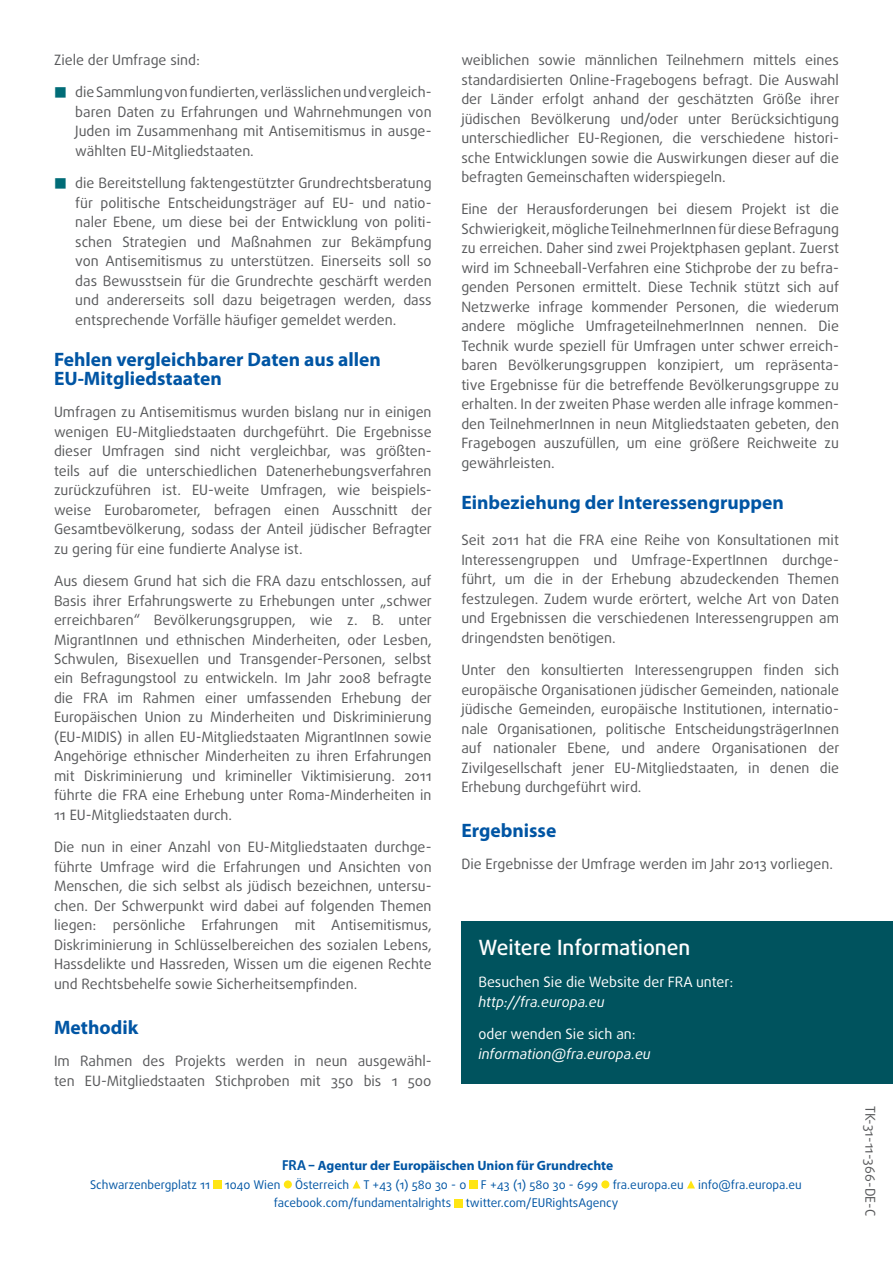
<style>
.page{position:relative;width:893px;height:1263px;background:#fff}
.page>*{position:absolute;margin:0;border:0;box-sizing:border-box;transform-origin:0 0}
.t1{font:500 21px "Daxline Pro";color:#fff}
.t2{font:700 19.5px/19.5px "Myriad Pro";color:#0055a4}
.t3{font:14.25px/19.5px "Daxline Pro";color:#58595b;text-align:justify}
.t4{font:14.25px "Daxline Pro";color:#fff}
.t5{font:italic 14.25px "Daxline Pro";color:#fff}
.t6{font:700 13.5px "Myriad Pro";color:#0055a4}
.t7{font:13.5px "Daxline Pro";color:#58595b}
.t8{font:12px/18.6px "Daxline Pro";color:#0055a4;text-align:center}
.s1{font-family:"Daxline Pro"}
</style>
<div class="page">
<div style="left:461px;top:922px;width:432px;height:162px;background:#00535e"></div>
<div style="left:213px;top:1180px;width:9px;height:8px;background:#ffe513"></div>
<div style="left:284px;top:1180px;width:8px;height:8px;background:#ffe513;border-radius:50%"></div>
<svg style="left:352px;top:1180px;width:9px;height:8px"></svg>
<div style="left:470px;top:1180px;width:8px;height:8px;background:#ffe513"></div>
<div style="left:601px;top:1180px;width:8px;height:8px;background:#ffe513;border-radius:50%"></div>
<svg style="left:687px;top:1180px;width:8px;height:8px"></svg>
<div style="left:454px;top:1199px;width:8px;height:8px;background:#ffe513"></div>
<p class="t3" style="left:54px;top:50px;width:148px">Ziele der Umfrage sind:</p>
<p class="t3" style="left:75px;top:83px;width:358px">die Sammlung von fundierten, verlässlichen und vergleich&shy;baren Daten zu Erfahrungen und Wahrnehmungen von Juden im Zusammenhang mit Antisemitismus in ausge&shy;wählten EU-Mitgliedstaaten.</p>
<p class="t3" style="left:75px;top:173px;width:358px">die Bereitstellung faktengestützter Grundrechtsberatung für politische Entscheidungsträger auf EU- und natio&shy;naler Ebene, um diese bei der Entwicklung von politi&shy;schen Strategien und Maßnahmen zur Bekämpfung von Antisemitismus zu unterstützen. Einerseits soll so das Bewusstsein für die Grundrechte geschärft werden und andererseits soll dazu beigetragen werden, dass entsprechende Vorfälle häufiger gemeldet werden.</p>
<h2 class="t2" style="left:54px;top:349px;width:328px">Fehlen vergleichbarer Daten aus allen<br>EU-Mitgliedstaaten</h2>
<p class="t3" style="left:54px;top:402px;width:379px">Umfragen zu Antisemitismus wurden bislang nur in einigen wenigen EU-Mitgliedstaaten durchgeführt. Die Ergebnisse dieser Umfragen sind nicht vergleichbar, was größten&shy;teils auf die unterschiedlichen Datenerhebungsverfahren zurückzuführen ist. EU-weite Umfragen, wie beispiels&shy;weise Eurobarometer, befragen einen Ausschnitt der Gesamtbevölkerung, sodass der Anteil jüdischer Befragter zu gering für eine fundierte Analyse ist.</p>
<p class="t3" style="left:54px;top:571px;width:379px">Aus diesem Grund hat sich die FRA dazu entschlossen, auf Basis ihrer Erfahrungswerte zu Erhebungen unter „schwer erreichbaren“ Bevölkerungsgruppen, wie z. B. unter MigrantInnen und ethnischen Minderheiten, oder Lesben, Schwulen, Bisexuellen und Transgender-Personen, selbst ein Befragungstool zu entwickeln. Im Jahr 2008 befragte die FRA im Rahmen einer umfassenden Erhebung der Europäischen Union zu Minderheiten und Diskriminierung (EU-MIDIS) in allen EU-Mitgliedstaaten MigrantInnen sowie Angehörige ethnischer Minderheiten zu ihren Erfahrungen mit Diskriminierung und krimineller Viktimisierung. 2011 führte die FRA eine Erhebung unter Roma-Minderheiten in 11 EU-Mitgliedstaaten durch.</p>
<p class="t3" style="left:54px;top:837px;width:379px">Die nun in einer Anzahl von EU-Mitgliedstaaten durchge&shy;führte Umfrage wird die Erfahrungen und Ansichten von Menschen, die sich selbst als jüdisch bezeichnen, untersu&shy;chen. Der Schwerpunkt wird dabei auf folgenden Themen liegen: persönliche Erfahrungen mit Antisemitismus, Diskriminierung in Schlüsselbereichen des sozialen Lebens, Hassdelikte und Hassreden, Wissen um die eigenen Rechte und Rechtsbehelfe sowie Sicherheitsempfinden.</p>
<h2 class="t2" style="left:54px;top:1017px;width:86px">Methodik</h2>
<p class="t3" style="left:54px;top:1051px;width:379px">Im Rahmen des Projekts werden in neun ausgewähl&shy;ten EU-Mitgliedstaaten Stichproben mit 350 bis 1 500</p>
<p class="t3" style="left:461px;top:50px;width:379px">weiblichen sowie männlichen Teilnehmern mittels eines standardisierten Online-Fragebogens befragt. Die Auswahl der Länder erfolgt anhand der geschätzten Größe ihrer jüdischen Bevölkerung und/oder unter Berücksichtigung unterschiedlicher EU-Regionen, die verschiedene histori&shy;sche Entwicklungen sowie die Auswirkungen dieser auf die befragten Gemeinschaften widerspiegeln.</p>
<p class="t3" style="left:461px;top:200px;width:379px">Eine der Herausforderungen bei diesem Projekt ist die Schwierigkeit, mögliche TeilnehmerInnen für diese Befragung zu erreichen. Daher sind zwei Projektphasen geplant. Zuerst wird im Schneeball-Verfahren eine Stichprobe der zu befra&shy;genden Personen ermittelt. Diese Technik stützt sich auf Netzwerke infrage kommender Personen, die wiederum andere mögliche UmfrageteilnehmerInnen nennen. Die Technik wurde speziell für Umfragen unter schwer erreich&shy;baren Bevölkerungsgruppen konzipiert, um repräsenta&shy;tive Ergebnisse für die betreffende Bevölkerungsgruppe zu erhalten. In der zweiten Phase werden alle infrage kommen&shy;den TeilnehmerInnen in neun Mitgliedstaaten gebeten, den Fragebogen auszufüllen, um eine größere Reichweite zu gewährleisten.</p>
<h2 class="t2" style="left:461px;top:492px;width:324px">Einbeziehung der Interessengruppen</h2>
<p class="t3" style="left:461px;top:530px;width:379px">Seit 2011 hat die FRA eine Reihe von Konsultationen mit Interessengruppen und Umfrage-ExpertInnen durchge&shy;führt, um die in der Erhebung abzudeckenden Themen festzulegen. Zudem wurde erörtert, welche Art von Daten und Ergebnissen die verschiedenen Interessengruppen am dringendsten benötigen.</p>
<p class="t3" style="left:461px;top:660px;width:379px">Unter den konsultierten Interessengruppen finden sich europäische Organisationen jüdischer Gemeinden, nationale jüdische Gemeinden, europäische Institutionen, internatio&shy;nale Organisationen, politische EntscheidungsträgerInnen auf nationaler Ebene, und andere Organisationen der Zivilgesellschaft jener EU-Mitgliedstaaten, in denen die Erhebung durchgeführt wird.</p>
<h2 class="t2" style="left:461px;top:820px;width:97px">Ergebnisse</h2>
<p class="t3" style="left:461px;top:854px;width:373px">Die Ergebnisse der Umfrage werden im Jahr 2013 vorliegen.</p>
<h1 class="t1" style="left:478px;top:934px;width:214px">Weitere Informationen</h1>
<p class="t4" style="left:478px;top:973px;width:257px">Besuchen Sie die Website der FRA unter:</p>
<p class="t5" style="left:478px;top:992px;width:128px">http://fra.europa.eu</p>
<p class="t4" style="left:478px;top:1024px;width:159px">oder wenden Sie sich an:</p>
<p class="t5" style="left:478px;top:1044px;width:174px">information@fra.europa.eu</p>
<p class="t6" style="left:282px;top:1156px;width:333px"><span class="s1">FRA –</span> Agentur der Europäischen Union für Grundrechte</p>
<p class="t8" style="left:90px;top:1175px;width:713px">Schwarzenbergplatz 11 1040 Wien Österreich T +43 (1) 580 30 - 0 F +43 (1) 580 30 - 699 fra.europa.eu info@fra.europa.eu facebook.com/fundamentalrights twitter.com/EURightsAgency</p>
<p class="t7" style="left:879px;top:1106px;width:112px;rotate:90deg">TK-31-11-366-DE-C</p>
</div>
